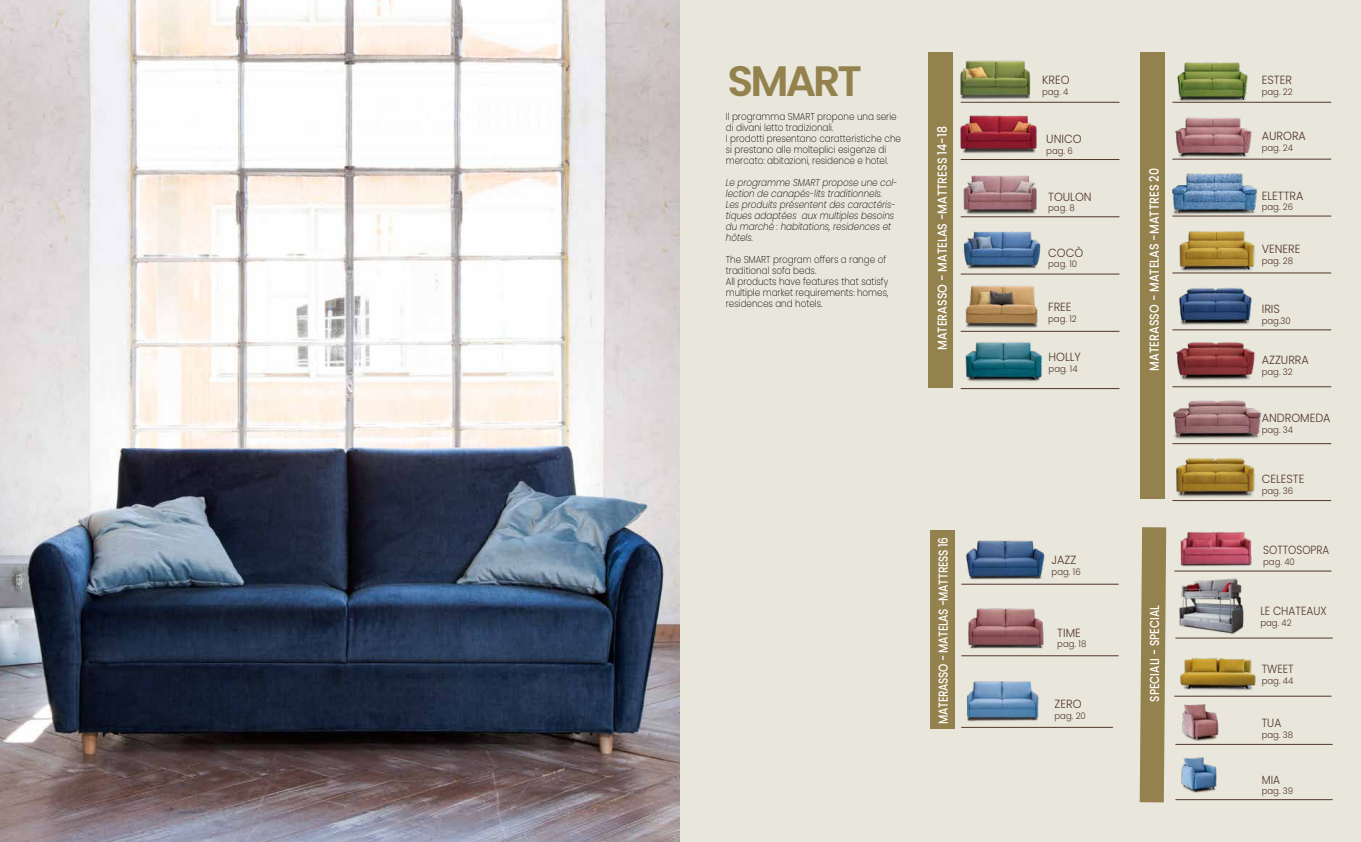
<style>
.page{position:relative;width:1361px;height:842px;background:#fff}
.page>*{position:absolute;margin:0;border:0;box-sizing:border-box;transform-origin:0 0}
.t1{font:600 42.5px "Poppins";letter-spacing:-.07em;color:#93814e}
.t2{font:500 13px "Poppins";color:#fff;scale:.85 1}
.t3{font:500 13px "Poppins";letter-spacing:-.03em;color:#fff;scale:.81 1}
.t4{font:500 13px "Poppins";color:#fff;scale:.81 1}
.t5{font:300 11.8px "Poppins";color:#523628;scale:.95 1}
.t6{font:300 11.8px "Poppins";color:#523628;scale:.9 1}
.t7{font:300 11.8px "Poppins";color:#523628;scale:.88 1}
.t8{font:200 10px/11px "Poppins";color:#000;scale:.88 1}
.t9{font:italic 200 10px/11px "Poppins";color:#000;scale:.88 1}
.t10{font:300 9px "Poppins";color:#523628;scale:.95 1}
</style>
<div class="page">
<img style="left:0;top:0;width:680px;height:842px">
<div style="left:680px;top:0;width:681px;height:842px;background:#e9e6dc"></div>
<hr style="left:961px;top:584px;width:157px;height:1px;background:#523628">
<hr style="left:960px;top:102px;width:159px;height:1px;background:#523628">
<hr style="left:1172px;top:102px;width:159px;height:1px;background:#523628">
<hr style="left:961px;top:727px;width:152px;height:1px;background:#523628">
<hr style="left:960px;top:217px;width:159px;height:1px;background:#523628">
<hr style="left:1172px;top:216px;width:159px;height:1px;background:#523628">
<hr style="left:961px;top:656px;width:157px;height:1px;background:#523628">
<hr style="left:960px;top:159px;width:159px;height:1px;background:#523628">
<hr style="left:1172px;top:159px;width:159px;height:1px;background:#523628">
<hr style="left:1174px;top:571px;width:157px;height:1px;background:#523628">
<hr style="left:1174px;top:696px;width:157px;height:1px;background:#523628">
<hr style="left:1175px;top:638px;width:157px;height:1px;background:#523628">
<hr style="left:1175px;top:744px;width:157px;height:1px;background:#523628">
<hr style="left:1175px;top:799px;width:157px;height:1px;background:#523628">
<hr style="left:960px;top:274px;width:159px;height:1px;background:#523628">
<hr style="left:1172px;top:273px;width:159px;height:1px;background:#523628">
<hr style="left:1172px;top:387px;width:159px;height:1px;background:#523628">
<hr style="left:960px;top:331px;width:159px;height:1px;background:#523628">
<hr style="left:1172px;top:330px;width:159px;height:1px;background:#523628">
<hr style="left:1172px;top:443px;width:159px;height:1px;background:#523628">
<hr style="left:960px;top:388px;width:159px;height:1px;background:#523628">
<hr style="left:1172px;top:500px;width:159px;height:1px;background:#523628">
<img style="left:960px;top:60px;width:77px;height:42px">
<img style="left:960px;top:115px;width:77px;height:45px">
<img style="left:960px;top:175px;width:82px;height:43px">
<img style="left:961px;top:231px;width:84px;height:44px">
<img style="left:964px;top:285px;width:83px;height:47px">
<img style="left:962px;top:540px;width:86px;height:44px">
<img style="left:968px;top:608px;width:76px;height:41px">
<img style="left:967px;top:681px;width:72px;height:41px">
<img style="left:965px;top:342px;width:77px;height:40px">
<img style="left:1178px;top:532px;width:76px;height:40px">
<img style="left:1175px;top:578px;width:81px;height:61px">
<img style="left:1180px;top:657px;width:76px;height:33px">
<div style="left:929px;top:52px;width:24px;height:336px;background:#93814e"></div>
<div style="left:1140px;top:52px;width:24px;height:447px;background:#93814e"></div>
<div style="left:930px;top:530px;width:24px;height:199px;background:#93814e"></div>
<svg style="left:1139px;top:527px;width:27px;height:275px;background:#9c8b5d"></svg>
<img style="left:1181px;top:757px;width:36px;height:36px">
<img style="left:1182px;top:704px;width:37px;height:37px">
<img style="left:1174px;top:62px;width:74px;height:40px">
<img style="left:1172px;top:117px;width:83px;height:43px">
<img style="left:1172px;top:173px;width:87px;height:43px">
<img style="left:1179px;top:231px;width:76px;height:40px">
<img style="left:1179px;top:288px;width:73px;height:37px">
<img style="left:1176px;top:342px;width:79px;height:39px">
<img style="left:1173px;top:400px;width:89px;height:39px">
<img style="left:1176px;top:458px;width:79px;height:39px">
<h1 class="t1" style="left:727px;top:56px;width:136px">SMART</h1>
<p class="t8" style="left:726px;top:111px;width:200px">Il programma SMART propone una serie di divani letto tradizionali.<br>I prodotti presentano caratteristiche che si prestano alle molteplici esigenze di mercato: abitazioni, residence e hotel.</p>
<p class="t9" style="left:726px;top:177px;width:196px">Le programme SMART propose une col&shy;lection de canapés-lits traditionnels.<br>Les produits présentent des caractéris&shy;tiques adaptées aux multiples besoins du marché : habitations, residences et hôtels.</p>
<p class="t8" style="left:726px;top:254px;width:186px">The SMART program offers a range of traditional sofa beds.<br>All products have features that satisfy multiple market requirements: homes, residences and hotels.</p>
<h2 class="t2" style="left:934px;top:350px;width:265px;rotate:-90deg">MATERASSO - MATELAS -MATTRESS 14-18</h2>
<h2 class="t3" style="left:936px;top:724px;width:232px;rotate:-90deg">MATERASSO - MATELAS -MATTRESS 16</h2>
<p class="t5" style="left:1042px;top:73px;width:30px">KREO</p>
<p class="t10" style="left:1042px;top:87px;width:29px">pag. 4</p>
<p class="t5" style="left:1046px;top:132px;width:39px">UNICO</p>
<p class="t10" style="left:1046px;top:145px;width:29px">pag. 6</p>
<p class="t5" style="left:1048px;top:190px;width:47px">TOULON</p>
<p class="t10" style="left:1048px;top:203px;width:29px">pag. 8</p>
<p class="t5" style="left:1048px;top:246px;width:38px">COCÒ</p>
<p class="t10" style="left:1048px;top:259px;width:32px">pag. 10</p>
<p class="t5" style="left:1048px;top:300px;width:26px">FREE</p>
<p class="t10" style="left:1048px;top:313px;width:32px">pag. 12</p>
<p class="t5" style="left:1048px;top:350px;width:36px">HOLLY</p>
<p class="t10" style="left:1048px;top:364px;width:32px">pag. 14</p>
<h2 class="t2" style="left:1147px;top:370px;width:239px;rotate:-90deg">MATERASSO - MATELAS -MATTRES 20</h2>
<p class="t5" style="left:1051px;top:553px;width:28px">JAZZ</p>
<p class="t10" style="left:1051px;top:566px;width:32px">pag. 16</p>
<p class="t5" style="left:1057px;top:626px;width:26px">TIME</p>
<p class="t10" style="left:1057px;top:639px;width:32px">pag. 18</p>
<p class="t5" style="left:1054px;top:697px;width:30px">ZERO</p>
<p class="t10" style="left:1054px;top:711px;width:35px">pag. 20</p>
<h2 class="t4" style="left:1147px;top:702px;width:121px;rotate:-90deg">SPECIALI - SPECIAL</h2>
<p class="t5" style="left:1261px;top:73px;width:33px">ESTER</p>
<p class="t10" style="left:1261px;top:87px;width:34px">pag. 22</p>
<p class="t5" style="left:1261px;top:129px;width:48px">AURORA</p>
<p class="t10" style="left:1261px;top:142px;width:34px">pag. 24</p>
<p class="t5" style="left:1261px;top:189px;width:45px">ELETTRA</p>
<p class="t10" style="left:1261px;top:202px;width:35px">pag. 26</p>
<p class="t5" style="left:1261px;top:242px;width:42px">VENERE</p>
<p class="t10" style="left:1261px;top:256px;width:35px">pag. 28</p>
<p class="t5" style="left:1261px;top:302px;width:21px">IRIS</p>
<p class="t10" style="left:1261px;top:315px;width:32px">pag.30</p>
<p class="t5" style="left:1261px;top:353px;width:51px">AZZURRA</p>
<p class="t10" style="left:1261px;top:366px;width:34px">pag. 32</p>
<p class="t5" style="left:1261px;top:411px;width:74px">ANDROMEDA</p>
<p class="t10" style="left:1261px;top:424px;width:35px">pag. 34</p>
<p class="t5" style="left:1261px;top:472px;width:46px">CELESTE</p>
<p class="t10" style="left:1261px;top:485px;width:35px">pag. 36</p>
<p class="t7" style="left:1263px;top:543px;width:77px">SOTTOSOPRA</p>
<p class="t10" style="left:1263px;top:556px;width:35px">pag. 40</p>
<p class="t6" style="left:1260px;top:604px;width:75px">LE CHATEAUX</p>
<p class="t10" style="left:1260px;top:617px;width:34px">pag. 42</p>
<p class="t6" style="left:1261px;top:662px;width:37px">TWEET</p>
<p class="t10" style="left:1261px;top:675px;width:35px">pag. 44</p>
<p class="t6" style="left:1261px;top:716px;width:23px">TUA</p>
<p class="t10" style="left:1261px;top:729px;width:35px">pag. 38</p>
<p class="t6" style="left:1261px;top:772px;width:22px">MIA</p>
<p class="t10" style="left:1261px;top:786px;width:35px">pag. 39</p>
</div>
